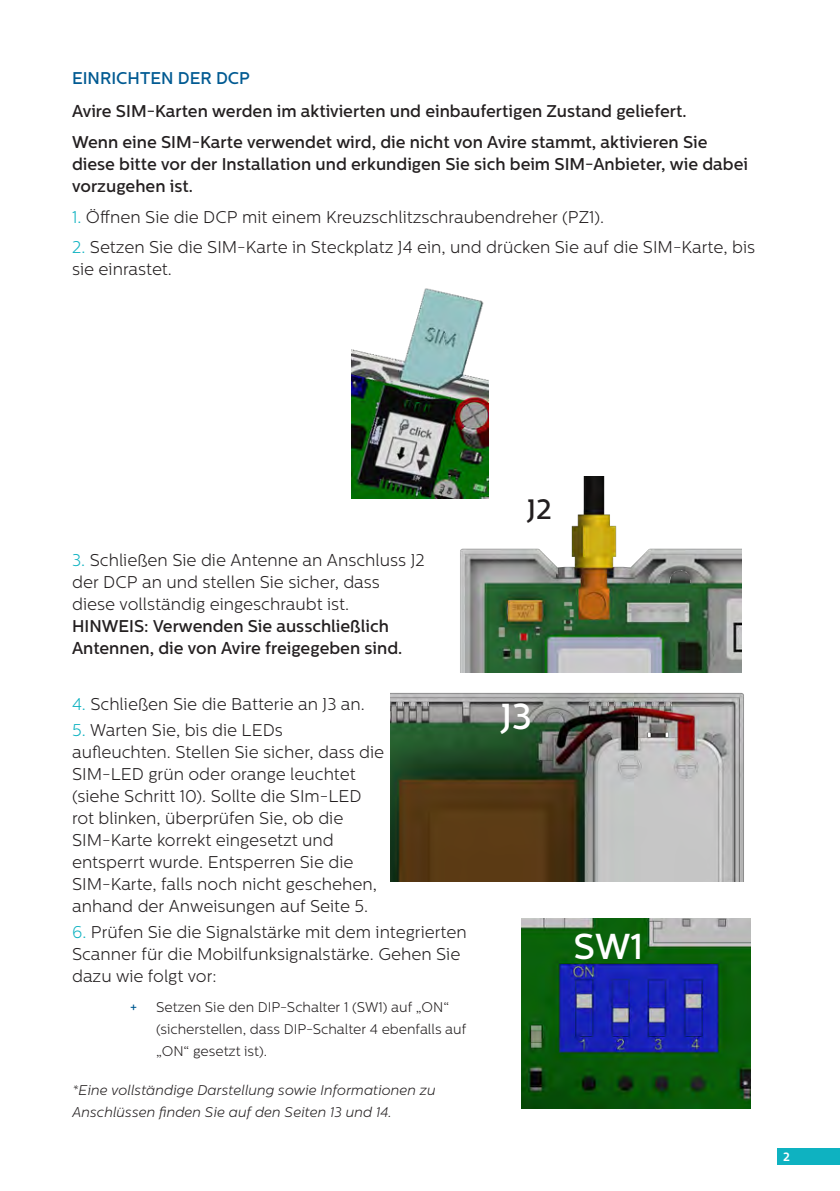
<style>
.page{position:relative;width:840px;height:1191px;background:#fff}
.page>*{position:absolute;margin:0;border:0;box-sizing:border-box;transform-origin:0 0}
._04_subhead_8_5_11{font:500 36px "Centrale Sans";color:#fff}
._04_subhead_8_5_11-2{font:500 28px "Centrale Sans";color:#231f20}
._05_Body_bullets_num{font:300 17px/22px "Centrale Sans";color:#231f20}
._04_subhead_8_5_11-3{font:300 17px/22px "Centrale Sans";color:#231f20}
._05_Body_bullets_num-2{font:500 17px/22px "Centrale Sans";color:#231f20}
._04_subhead_8_5_11-4{font:500 17px "Centrale Sans";color:#015a92}
.t1{font:300 14px/22px "Centrale Sans";color:#231f20}
._04_subhead_8_5_11-5{font:italic 300 14px/22px "Centrale Sans";color:#231f20}
.t2{font:500 14px "Centrale Sans";color:#015a92}
.t3{font:700 12px "Centrale Sans";color:#fff}
.s1{color:#0eb2c1}
.s2{font-weight:500}
</style>
<div class="page">
<div style="left:777px;top:1148px;width:62px;height:16px;background:#0eb2c1"></div>
<img style="left:390px;top:692px;width:354px;height:189px">
<img style="left:440px;top:476px;width:301px;height:197px">
<img style="left:521px;top:918px;width:228px;height:190px">
<img style="left:351px;top:288px;width:137px;height:210px">
<p class="_04_subhead_8_5_11-4" style="left:72px;top:68px;width:179px">EINRICHTEN DER DCP</p>
<p class="_05_Body_bullets_num-2" style="left:72px;top:100px;width:615px">Avire SIM-Karten werden im aktivierten und einbaufertigen Zustand geliefert.</p>
<p class="_05_Body_bullets_num-2" style="left:72px;top:131px;width:677px">Wenn eine SIM-Karte verwendet wird, die nicht von Avire stammt, aktivieren Sie diese bitte vor der Installation und erkundigen Sie sich beim SIM-Anbieter, wie dabei vorzugehen ist.</p>
<p class="_05_Body_bullets_num" style="left:72px;top:205px;width:533px"><span class="s1">1.</span> Öffnen Sie die DCP mit einem Kreuzschlitzschraubendreher (PZ1).</p>
<p class="_05_Body_bullets_num" style="left:72px;top:236px;width:684px"><span class="s1">2.</span> Setzen Sie die SIM-Karte in Steckplatz J4 ein, und drücken Sie auf die SIM-Karte, bis sie einrastet.</p>
<p class="_05_Body_bullets_num" style="left:72px;top:549px;width:354px"><span class="s1">3.</span> Schließen Sie die Antenne an Anschluss J2 der DCP an und stellen Sie sicher, dass diese vollständig eingeschraubt ist.<br><span class="s2">HINWEIS: Verwenden Sie ausschließlich Antennen, die von Avire freigegeben sind.</span></p>
<p class="_04_subhead_8_5_11-3" style="left:72px;top:693px;width:294px"><span class="s1">4.</span> Schließen Sie die Batterie an J3 an.</p>
<p class="_04_subhead_8_5_11-3" style="left:72px;top:718px;width:313px"><span class="s1">5.</span> Warten Sie, bis die LEDs aufleuchten. Stellen Sie sicher, dass die SIM-LED grün oder orange leuchtet (siehe Schritt 10). Sollte die SIm-LED rot blinken, überprüfen Sie, ob die SIM-Karte korrekt eingesetzt und entsperrt wurde. Entsperren Sie die SIM-Karte, falls noch nicht geschehen, anhand der Anweisungen auf Seite 5.</p>
<p class="_05_Body_bullets_num" style="left:72px;top:920px;width:396px"><span class="s1">6.</span> Prüfen Sie die Signalstärke mit dem integrierten<br>Scanner für die Mobilfunksignalstärke. Gehen Sie dazu wie folgt vor:</p>
<p class="t2" style="left:130px;top:999px;width:8px">+</p>
<p class="t1" style="left:156px;top:996px;width:311px">Setzen Sie den DIP-Schalter 1 (SW1) auf „ON“ (sicherstellen, dass DIP-Schalter 4 ebenfalls auf „ON“ gesetzt ist).</p>
<p class="_04_subhead_8_5_11-5" style="left:72px;top:1079px;width:364px">*Eine vollständige Darstellung sowie Informationen zu<br>Anschlüssen finden Sie auf den Seiten 13 und 14.</p>
<p class="_04_subhead_8_5_11-2" style="left:527px;top:493px;width:27px">J2</p>
<p class="_04_subhead_8_5_11" style="left:500px;top:695px;width:33px">J3</p>
<p class="_04_subhead_8_5_11" style="left:573px;top:925px;width:71px">SW1</p>
<p class="t3" style="left:782px;top:1149px;width:8px">2</p>
</div>
